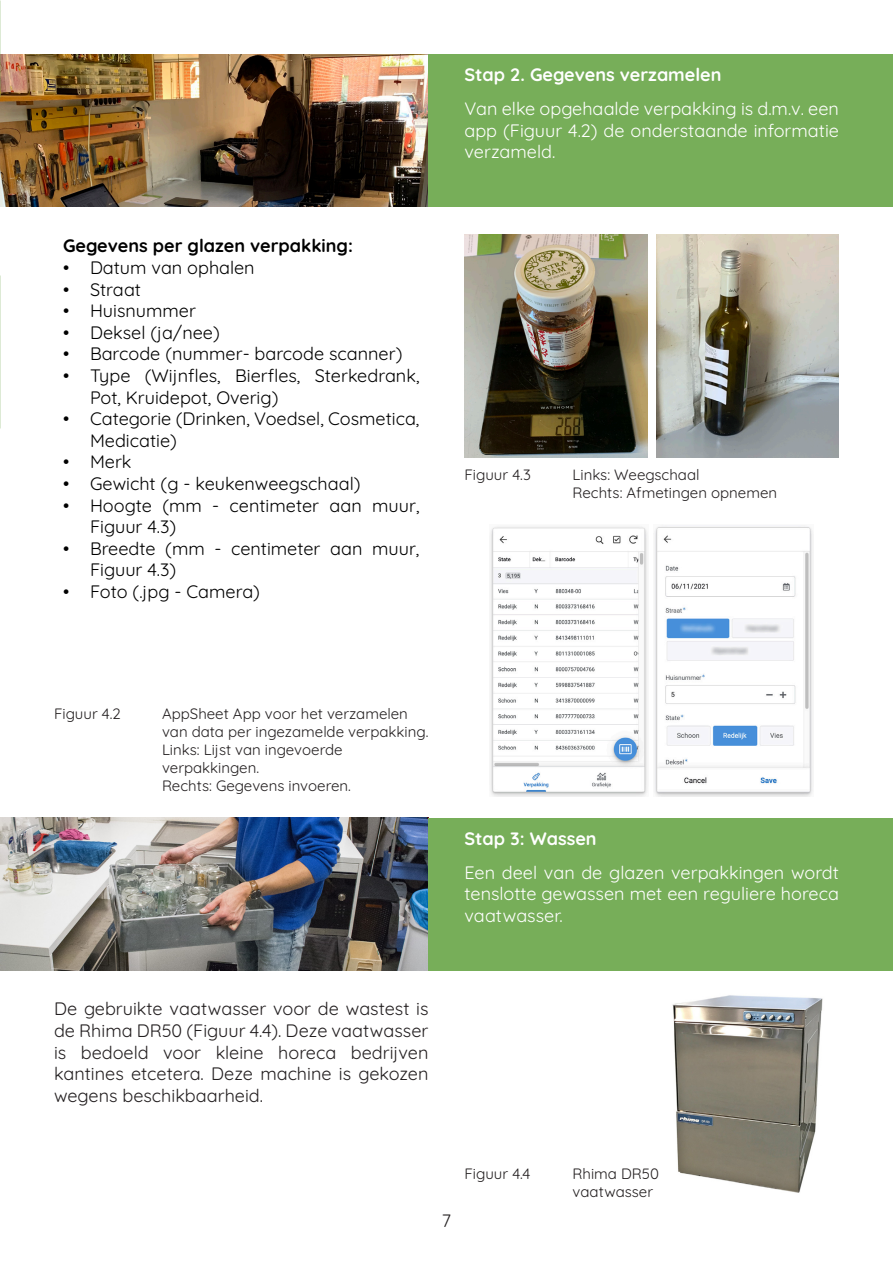
<style>
.page{position:relative;width:893px;height:1263px;background:#fff}
.page>*{position:absolute;margin:0;border:0;box-sizing:border-box;transform-origin:0 0}
.t1{font:18px/21.6px "Quicksand";color:#000}
.t2{font:18px/21.6px "Quicksand";color:#fff;text-align:justify}
.t3{font:18px/21.6px "Quicksand";color:#231f20;text-align:justify}
.t4{font:700 18px "Quicksand";color:#fff}
.t5{font:700 18px "Quicksand";color:#000}
.t6{font:15px/18px "Quicksand";color:#231f20}
</style>
<div class="page">
<img style="left:0;top:54px;width:428px;height:153px">
<div style="left:428px;top:54px;width:465px;height:153px;background:#77ae59"></div>
<img style="left:0;top:818px;width:428px;height:152px">
<div style="left:428px;top:818px;width:465px;height:152px;background:#77ae59"></div>
<img style="left:490px;top:526px;width:157px;height:271px">
<img style="left:654px;top:526px;width:159px;height:271px">
<img style="left:464px;top:234px;width:183px;height:224px">
<img style="left:656px;top:234px;width:183px;height:224px">
<img style="left:672px;top:995px;width:151px;height:198px">
<p class="t5" style="left:63px;top:232px;width:291px">Gegevens per glazen verpakking:</p>
<p class="t1" style="left:63px;top:255px;width:193px">• Datum van ophalen</p>
<p class="t1" style="left:63px;top:277px;width:80px">• Straat</p>
<p class="t1" style="left:63px;top:298px;width:135px">• Huisnummer</p>
<p class="t1" style="left:63px;top:320px;width:158px">• Deksel (ja/nee)</p>
<p class="t1" style="left:63px;top:341px;width:341px">• Barcode (nummer- barcode scanner)</p>
<p class="t1" style="left:90px;top:363px;width:331px;text-indent:-27px">• Type (Wijnfles, Bierfles, Sterkedrank,<br>Pot, Kruidepot, Overig)</p>
<p class="t1" style="left:90px;top:406px;width:331px;text-indent:-27px">• Categorie (Drinken, Voedsel, Cosmetica,<br>Medicatie)</p>
<p class="t1" style="left:63px;top:449px;width:70px">• Merk</p>
<p class="t1" style="left:63px;top:471px;width:299px">• Gewicht (g - keukenweegschaal)</p>
<p class="t1" style="left:90px;top:493px;width:331px;text-indent:-27px">• Hoogte (mm - centimeter aan muur,<br>Figuur 4.3)</p>
<p class="t1" style="left:90px;top:536px;width:331px;text-indent:-27px">• Breedte (mm - centimeter aan muur,<br>Figuur 4.3)</p>
<p class="t1" style="left:63px;top:579px;width:199px">• Foto (.jpg - Camera)</p>
<p class="t4" style="left:464px;top:61px;width:259px">Stap 2. Gegevens verzamelen</p>
<p class="t2" style="left:464px;top:96px;width:376px">Van elke opgehaalde verpakking is d.m.v. een app (Figuur 4.2) de onderstaande informatie verzameld.</p>
<p class="t6" style="left:464px;top:464px;width:68px">Figuur 4.3</p>
<p class="t6" style="left:572px;top:464px;width:206px">Links: Weegschaal<br>Rechts: Afmetingen opnemen</p>
<p class="t6" style="left:54px;top:704px;width:68px">Figuur 4.2</p>
<p class="t6" style="left:162px;top:704px;width:268px">AppSheet App voor het verzamelen van data per ingezamelde verpakking.<br>Links: Lijst van ingevoerde verpakkingen.<br>Rechts: Gegevens invoeren.</p>
<p class="t4" style="left:464px;top:824px;width:134px">Stap 3: Wassen</p>
<p class="t2" style="left:464px;top:860px;width:376px">Een deel van de glazen verpakkingen wordt tenslotte gewassen met een reguliere horeca vaatwasser.</p>
<p class="t3" style="left:54px;top:996px;width:376px">De gebruikte vaatwasser voor de wastest is de Rhima DR50 (Figuur 4.4). Deze vaatwasser is bedoeld voor kleine horeca bedrijven kantines etcetera. Deze machine is gekozen wegens beschikbaarheid.</p>
<p class="t3" style="left:442px;top:1208px;width:11px">7</p>
<p class="t6" style="left:464px;top:1163px;width:67px">Figuur 4.4</p>
<p class="t6" style="left:572px;top:1163px;width:88px">Rhima DR50 vaatwasser</p>
</div>
